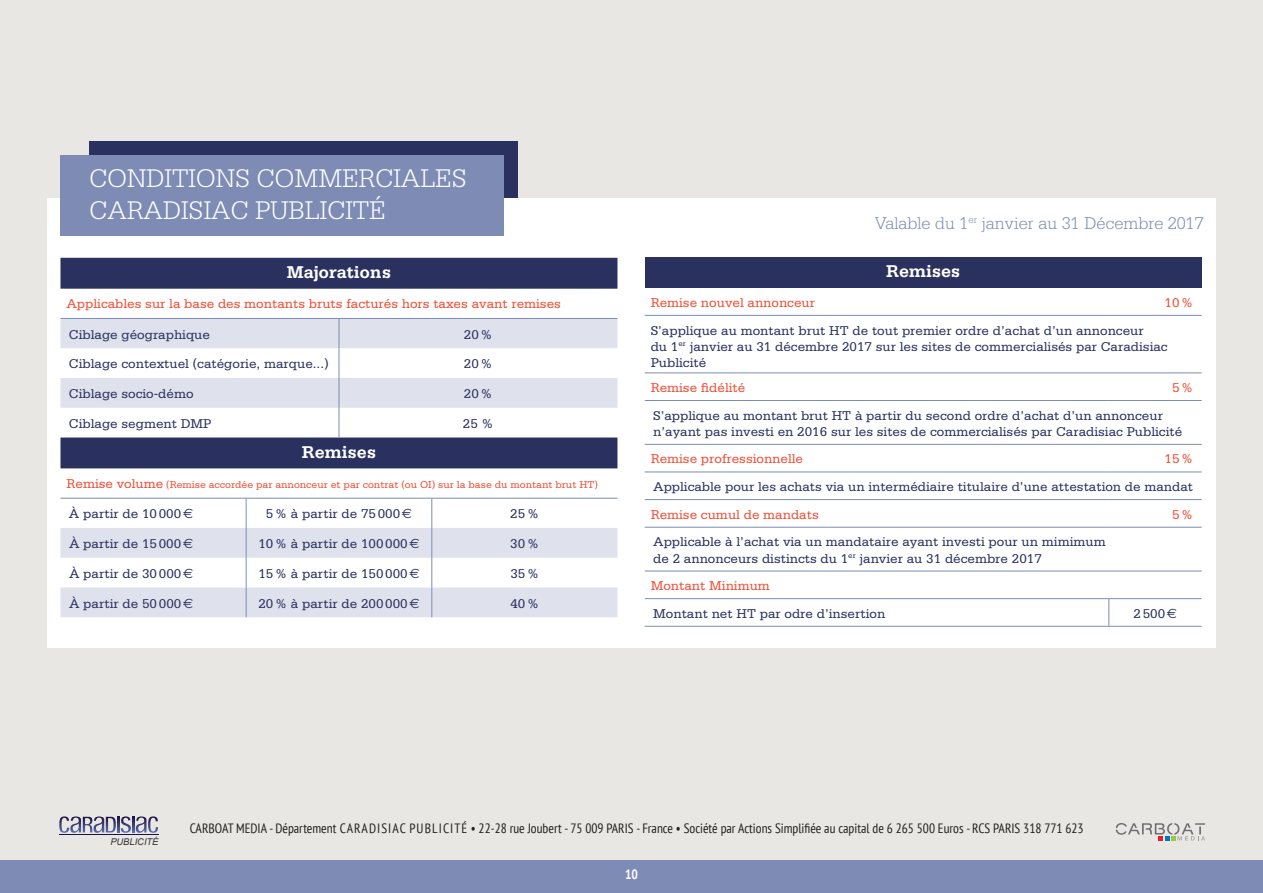
<style>
.page{position:relative;width:1263px;height:893px;background:#e8e7e4}
.page>*{position:absolute;margin:0;border:0;box-sizing:border-box;transform-origin:0 0}
.t1{font:300 27px/31.5px "Serifa";color:#fff}
.t2{font:300 18px "Serifa";color:#7d8bb5}
.t3{font:700 18px "Serifa";color:#fff}
.t4{font:13.5px/16.2px "Serifa";color:#2a315e}
.t5{font:13.5px "Serifa";color:#ef4e35}
.t6{font:condensed 13.5px "PT Sans";color:#231f20}
.t7{font:700 condensed 13.5px "PT Sans";color:#fff}
.t8{font:10.5px "Serifa";color:#ef4e35}
.t9{font:italic 9.3px "Arial";color:#383839}
.s1{font-size:13.5px}
.s2{font-family:"Euro Sans"}
</style>
<div class="page">
<div style="left:0;top:860px;width:1263px;height:33px;background:#7d8bb5"></div>
<hr style="left:59px;top:834px;width:99px;height:1px;background:#1d1244">
<svg style="left:59px;top:816px;width:99px;height:17px"></svg>
<svg style="left:1116px;top:823px;width:89px;height:17px"></svg>
<div style="left:90px;top:141px;width:428px;height:73px;background:#2a315e"></div>
<div style="left:47px;top:198px;width:621px;height:449px;background:#fff"></div>
<div style="left:631px;top:198px;width:585px;height:449px;background:#fff"></div>
<div style="left:60px;top:155px;width:444px;height:80px;background:#7d8bb5"></div>
<div style="left:60px;top:258px;width:557px;height:31px;background:#2a315e"></div>
<svg style="left:60px;top:319px;width:557px;height:298px"></svg>
<svg style="left:339px;top:319px;width:1px;height:29px"></svg>
<hr style="left:60px;top:498px;width:186px;height:1px;background:#7d8bb5">
<hr style="left:246px;top:498px;width:93px;height:1px;background:#7d8bb5">
<svg style="left:246px;top:499px;width:1px;height:29px"></svg>
<hr style="left:339px;top:498px;width:93px;height:1px;background:#7d8bb5">
<hr style="left:432px;top:498px;width:185px;height:1px;background:#7d8bb5">
<svg style="left:431px;top:499px;width:1px;height:29px"></svg>
<hr style="left:246px;top:528px;width:1px;height:30px;background:#7d8bb5">
<hr style="left:431px;top:528px;width:1px;height:30px;background:#7d8bb5">
<svg style="left:246px;top:558px;width:1px;height:29px"></svg>
<svg style="left:431px;top:558px;width:1px;height:29px"></svg>
<hr style="left:246px;top:587px;width:1px;height:30px;background:#7d8bb5">
<hr style="left:431px;top:587px;width:1px;height:30px;background:#7d8bb5">
<hr style="left:339px;top:348px;width:1px;height:30px;background:#7d8bb5">
<hr style="left:339px;top:378px;width:1px;height:30px;background:#7d8bb5">
<hr style="left:60px;top:318px;width:186px;height:1px;background:#7d8bb5">
<hr style="left:246px;top:318px;width:93px;height:1px;background:#7d8bb5">
<hr style="left:339px;top:318px;width:93px;height:1px;background:#7d8bb5">
<hr style="left:432px;top:318px;width:185px;height:1px;background:#7d8bb5">
<svg style="left:339px;top:408px;width:1px;height:29px"></svg>
<div style="left:645px;top:257px;width:557px;height:31px;background:#2a315e"></div>
<svg style="left:1108px;top:599px;width:1px;height:27px"></svg>
<hr style="left:645px;top:315px;width:464px;height:1px;background:#7d8bb5">
<hr style="left:1109px;top:315px;width:93px;height:1px;background:#7d8bb5">
<hr style="left:645px;top:372px;width:464px;height:1px;background:#7d8bb5">
<hr style="left:1109px;top:372px;width:93px;height:1px;background:#7d8bb5">
<hr style="left:645px;top:400px;width:464px;height:1px;background:#7d8bb5">
<hr style="left:1109px;top:400px;width:93px;height:1px;background:#7d8bb5">
<hr style="left:645px;top:444px;width:464px;height:1px;background:#7d8bb5">
<hr style="left:1109px;top:444px;width:93px;height:1px;background:#7d8bb5">
<hr style="left:645px;top:472px;width:464px;height:1px;background:#7d8bb5">
<hr style="left:1109px;top:472px;width:93px;height:1px;background:#7d8bb5">
<hr style="left:645px;top:499px;width:464px;height:1px;background:#7d8bb5">
<hr style="left:1109px;top:499px;width:93px;height:1px;background:#7d8bb5">
<hr style="left:645px;top:527px;width:464px;height:1px;background:#7d8bb5">
<hr style="left:1109px;top:527px;width:93px;height:1px;background:#7d8bb5">
<hr style="left:645px;top:571px;width:464px;height:1px;background:#7d8bb5">
<hr style="left:1109px;top:571px;width:93px;height:1px;background:#7d8bb5">
<hr style="left:645px;top:598px;width:464px;height:1px;background:#7d8bb5">
<hr style="left:1109px;top:598px;width:93px;height:1px;background:#7d8bb5">
<hr style="left:645px;top:626px;width:464px;height:1px;background:#7d8bb5">
<hr style="left:1109px;top:626px;width:93px;height:1px;background:#7d8bb5">
<h1 class="t1" style="left:90px;top:162px;width:379px">CONDITIONS COMMERCIALES<br>CARADISIAC PUBLICITÉ</h1>
<h2 class="t3" style="left:287px;top:261px;width:106px">Majorations</h2>
<p class="t5" style="left:66px;top:296px;width:496px">Applicables sur la base des montants bruts facturés hors taxes avant remises</p>
<p class="t4" style="left:69px;top:326px;width:143px">Ciblage géographique</p>
<p class="t4" style="left:464px;top:326px;width:30px">20%</p>
<p class="t4" style="left:69px;top:356px;width:261px">Ciblage contextuel (catégorie, marque...)</p>
<p class="t4" style="left:464px;top:356px;width:30px">20%</p>
<p class="t4" style="left:69px;top:386px;width:126px">Ciblage socio-démo</p>
<p class="t4" style="left:464px;top:386px;width:30px">20%</p>
<p class="t4" style="left:69px;top:415px;width:144px">Ciblage segment DMP</p>
<p class="t4" style="left:463px;top:415px;width:32px">25 %</p>
<h2 class="t3" style="left:302px;top:441px;width:76px">Remises</h2>
<p class="t8" style="left:66px;top:478px;width:533px"><span class="s1">Remise volume</span> (Remise accordée par annonceur et par contrat (ou OI) sur la base du montant brut HT)</p>
<p class="t4" style="left:69px;top:506px;width:126px">À partir de 10000<span class="s2">€</span></p>
<p class="t4" style="left:266px;top:506px;width:148px">5% à partir de 75000<span class="s2">€</span></p>
<p class="t4" style="left:510px;top:506px;width:30px">25%</p>
<p class="t4" style="left:69px;top:535px;width:126px">À partir de 15000<span class="s2">€</span></p>
<p class="t4" style="left:258px;top:535px;width:163px">10% à partir de 100000<span class="s2">€</span></p>
<p class="t4" style="left:510px;top:535px;width:30px">30%</p>
<p class="t4" style="left:69px;top:565px;width:126px">À partir de 30000<span class="s2">€</span></p>
<p class="t4" style="left:258px;top:565px;width:163px">15% à partir de 150000<span class="s2">€</span></p>
<p class="t4" style="left:510px;top:565px;width:30px">35%</p>
<p class="t4" style="left:69px;top:595px;width:126px">À partir de 50000<span class="s2">€</span></p>
<p class="t4" style="left:258px;top:595px;width:163px">20% à partir de 200000<span class="s2">€</span></p>
<p class="t4" style="left:510px;top:595px;width:30px">40%</p>
<h2 class="t2" style="left:875px;top:213px;width:330px">Valable du 1<sup>er</sup> janvier au 31 Décembre 2017</h2>
<h2 class="t3" style="left:886px;top:261px;width:76px">Remises</h2>
<p class="t5" style="left:651px;top:295px;width:166px">Remise nouvel annonceur</p>
<p class="t5" style="left:1164px;top:295px;width:30px">10%</p>
<p class="t4" style="left:651px;top:322px;width:518px">S’applique au montant brut HT de tout premier ordre d’achat d’un annonceur<br>du 1<sup>er</sup> janvier au 31 décembre 2017 sur les sites de commercialisés par Caradisiac<br>Publicité</p>
<p class="t5" style="left:651px;top:380px;width:96px">Remise fidélité</p>
<p class="t5" style="left:1172px;top:380px;width:23px">5%</p>
<p class="t4" style="left:653px;top:407px;width:530px">S’applique au montant brut HT à partir du second ordre d’achat d’un annonceur n’ayant pas investi en 2016 sur les sites de commercialisés par Caradisiac Publicité</p>
<p class="t5" style="left:651px;top:452px;width:154px">Remise profressionnelle</p>
<p class="t5" style="left:1164px;top:452px;width:30px">15%</p>
<p class="t4" style="left:653px;top:478px;width:541px">Applicable pour les achats via un intermédiaire titulaire d’une attestation de mandat</p>
<p class="t5" style="left:651px;top:507px;width:170px">Remise cumul de mandats</p>
<p class="t5" style="left:1172px;top:507px;width:23px">5%</p>
<p class="t4" style="left:653px;top:534px;width:454px">Applicable à l’achat via un mandataire ayant investi pour un mimimum de 2 annonceurs distincts du 1<sup>er</sup> janvier au 31 décembre 2017</p>
<p class="t5" style="left:651px;top:578px;width:121px">Montant Minimum</p>
<p class="t4" style="left:653px;top:605px;width:234px">Montant net HT par odre d’insertion</p>
<p class="t4" style="left:1133px;top:605px;width:45px">2500<span class="s2">€</span></p>
<p class="t9" style="left:110px;top:835px;width:50px">PUBLICITÉ</p>
<p class="t6" style="left:190px;top:820px;width:895px">CARBOAT MEDIA - Département CARADISIAC PUBLICITÉ • 22-28 rue Joubert - 75 009 PARIS - France • Société par Actions Simplifiée au capital de 6 265 500 Euros - RCS PARIS 318 771 623</p>
<p class="t7" style="left:625px;top:865px;width:14px">10</p>
</div>
